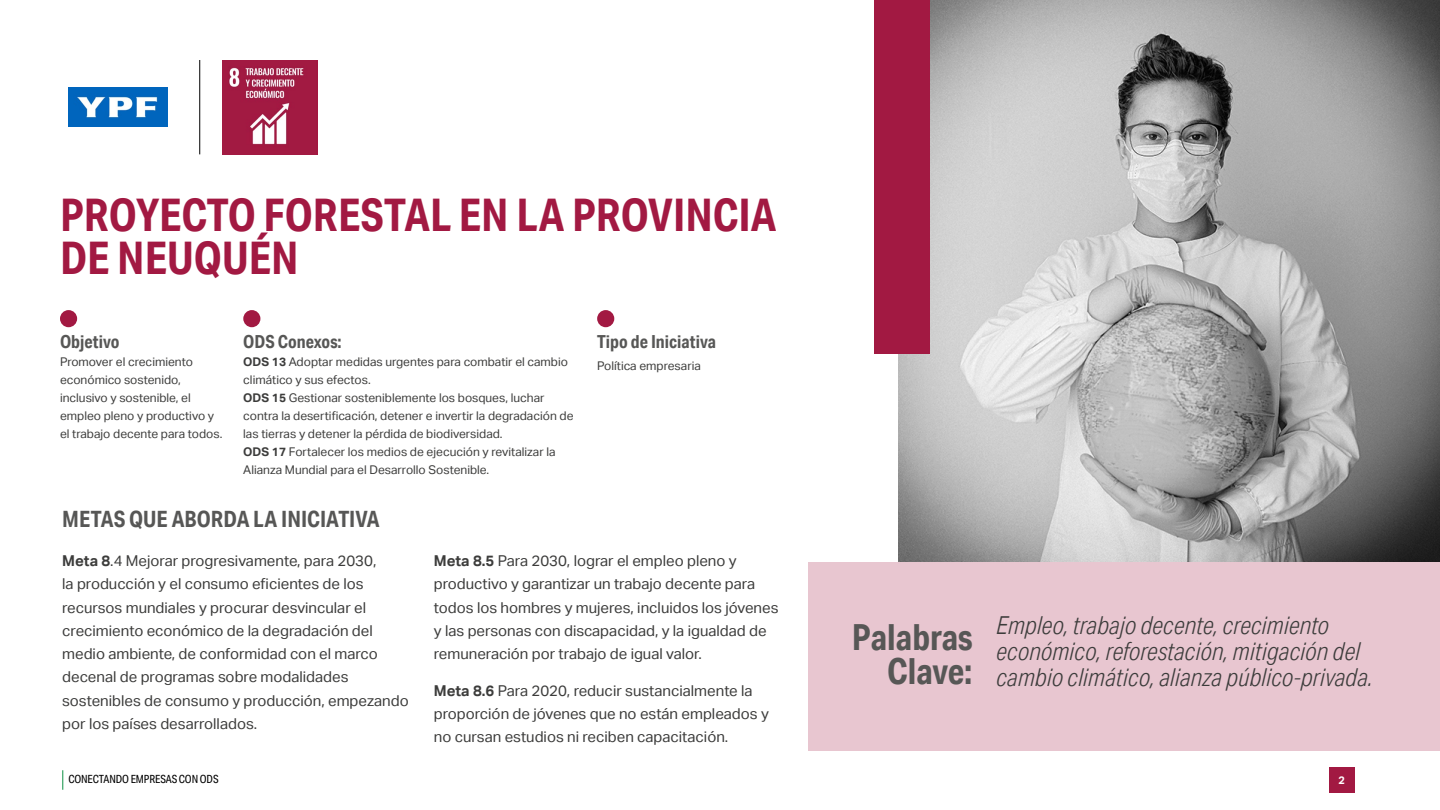
<style>
.page{position:relative;width:1440px;height:810px;background:#fff}
.page>*{position:absolute;margin:0;border:0;box-sizing:border-box;transform-origin:0 0}
.t1{font:700 45px/42.8px "Aktiv Grotesk Cd";color:#a21942}
.t2{font:700 36px/33.8px "Aktiv Grotesk Cd";color:#575756;text-align:right}
.t3{font:italic 300 24.75px/26.2px "Aktiv Grotesk Cd";color:#3c3c3b}
.t4{font:700 22.5px "Aktiv Grotesk Cd";color:#575756}
.t5{font:700 18px "Aktiv Grotesk Cd";color:#575756}
.t6{font:15px/23.2px "Aktiv Grotesk";color:#3c3c3b}
.t7{font:12px/18px "Aktiv Grotesk";color:#3c3c3b}
.t8{font:11.25px "Aktiv Grotesk Cd";letter-spacing:-.01em;color:#000}
.t9{font:700 10.88px "Aktiv Grotesk";color:#fff}
.s1{font-weight:700}
</style>
<div class="page">
<svg style="left:62px;top:770px;width:1px;height:20px"></svg>
<div style="left:1329px;top:767px;width:25px;height:26px;background:#a21942"></div>
<div style="left:808px;top:562px;width:632px;height:189px;background:#e8c6d0"></div>
<img style="left:898px;top:0;width:541px;height:562px">
<div style="left:874px;top:0;width:56px;height:354px;background:#a21942"></div>
<div style="left:60px;top:310px;width:17px;height:17px;background:#a21942;border-radius:50%"></div>
<div style="left:243px;top:310px;width:17px;height:17px;background:#a21942;border-radius:50%"></div>
<img style="left:223px;top:60px;width:95px;height:95px">
<hr style="left:200px;top:60px;width:1px;height:94px;background:#000">
<img style="left:68px;top:88px;width:100px;height:39px">
<div style="left:597px;top:310px;width:17px;height:17px;background:#a21942;border-radius:50%"></div>
<p class="t1" style="left:60px;top:193px;width:718px">PROYECTO FORESTAL EN LA PROVINCIA<br>DE NEUQUÉN</p>
<p class="t5" style="left:60px;top:331px;width:61px">Objetivo</p>
<p class="t7" style="left:60px;top:353px;width:164px">Promover el crecimiento económico sostenido, inclusivo y sostenible, el empleo pleno y productivo y el trabajo decente para todos.</p>
<p class="t5" style="left:243px;top:331px;width:100px">ODS Conexos:</p>
<p class="t7" style="left:243px;top:353px;width:326px"><span class="s1">ODS 13</span> Adoptar medidas urgentes para combatir el cambio climático y sus efectos.</p>
<p class="t7" style="left:243px;top:389px;width:332px"><span class="s1">ODS 15</span> Gestionar sosteniblemente los bosques, luchar contra la desertificación, detener e invertir la degradación de las tierras y detener la pérdida de biodiversidad.</p>
<p class="t7" style="left:243px;top:443px;width:314px"><span class="s1">ODS 17</span> Fortalecer los medios de ejecución y revitalizar la<br>Alianza Mundial para el Desarrollo Sostenible.</p>
<p class="t5" style="left:597px;top:331px;width:120px">Tipo de Iniciativa</p>
<p class="t7" style="left:597px;top:357px;width:105px">Política empresaria</p>
<p class="t4" style="left:62px;top:505px;width:319px">METAS QUE ABORDA LA INICIATIVA</p>
<p class="t6" style="left:62px;top:549px;width:348px"><span class="s1">Meta 8</span>.4 Mejorar progresivamente, para 2030,<br>la producción y el consumo eficientes de los recursos mundiales y procurar desvincular el crecimiento económico de la degradación del medio ambiente, de conformidad con el marco decenal de programas sobre modalidades sostenibles de consumo y producción, empezando por los países desarrollados.</p>
<p class="t6" style="left:434px;top:549px;width:346px"><span class="s1">Meta 8.5</span> Para 2030, lograr el empleo pleno y productivo y garantizar un trabajo decente para todos los hombres y mujeres, incluidos los jóvenes y las personas con discapacidad, y la igualdad de remuneración por trabajo de igual valor.</p>
<p class="t6" style="left:434px;top:679px;width:337px"><span class="s1">Meta 8.6</span> Para 2020, reducir sustancialmente la proporción de jóvenes que no están empleados y no cursan estudios ni reciben capacitación.</p>
<p class="t2" style="left:852px;top:620px;width:122px">Palabras<br>Clave:</p>
<p class="t3" style="left:996px;top:612px;width:378px">Empleo, trabajo decente, crecimiento económico, reforestación, mitigación del cambio climático, alianza público-privada.</p>
<p class="t8" style="left:68px;top:773px;width:152px">CONECTANDO EMPRESAS CON ODS</p>
<p class="t9" style="left:1338px;top:774px;width:8px">2</p>
</div>
